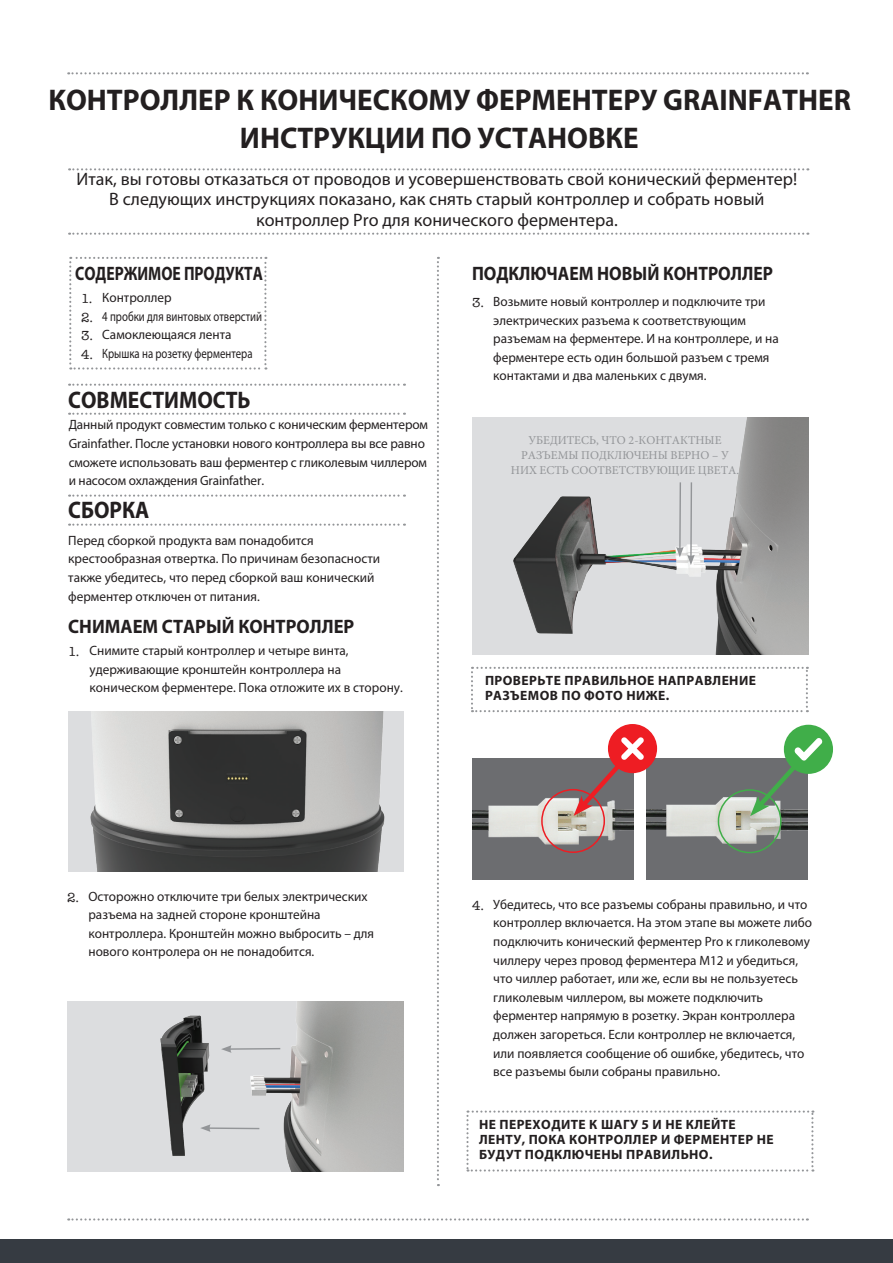
<style>
.page{position:relative;width:893px;height:1263px;background:#fff}
.page>*{position:absolute;margin:0;border:0;box-sizing:border-box;transform-origin:0 0}
.t1{font:700 30px/38.4px "Myriad Pro";color:#231f20}
.t2{font:700 24px "Myriad Pro";color:#231f20;scale:.9 1}
.t3{font:700 19.5px "Myriad Pro";color:#231f20;scale:.9 1}
.t4{font:700 19.5px "Myriad Pro";color:#231f20;scale:.95 1}
.t5{font:700 19.5px "Myriad Pro";color:#231f20;scale:.8 1}
.t6{font:18px/20.9px "Myriad Pro";color:#231f20;text-align:center}
.t7{font:13.5px/18.6px "Myriad Pro";color:#231f20}
.t8{font:700 13.5px/15px "Myriad Pro";letter-spacing:.03em;color:#231f20}
.t9{font:13.5px "Myriad Pro";color:#231f20;scale:.8 1}
.t10{font:12px/15px "Minion Pro";color:#939598;text-align:center}
.s1{font-family:"American Typewriter"}
</style>
<div class="page">
<div style="left:0;top:1239px;width:893px;height:24px;background:#363b42"></div>
<div style="left:472px;top:417px;width:336px;height:238px;background:#dcdddf"></div>
<img style="left:513px;top:417px;width:295px;height:238px">
<svg style="left:676px;top:481px;width:19px;height:84px"></svg>
<svg style="left:437px;top:257px;width:2px;height:929px"></svg>
<svg style="left:68px;top:72px;width:740px;height:2px"></svg>
<svg style="left:68px;top:1218px;width:740px;height:2px"></svg>
<svg style="left:69px;top:168px;width:739px;height:2px"></svg>
<svg style="left:69px;top:233px;width:739px;height:2px"></svg>
<svg style="left:69px;top:413px;width:336px;height:2px"></svg>
<svg style="left:69px;top:524px;width:336px;height:2px"></svg>
<svg style="left:69px;top:384px;width:336px;height:2px"></svg>
<svg style="left:69px;top:495px;width:336px;height:2px"></svg>
<img style="left:68px;top:712px;width:336px;height:160px">
<div style="left:67px;top:1001px;width:336px;height:170px;background:#dcdddf"></div>
<img style="left:160px;top:1001px;width:243px;height:170px">
<hr style="left:229px;top:1048px;width:51px;height:2px;background:#939598">
<svg style="left:221px;top:1045px;width:11px;height:8px"></svg>
<hr style="left:208px;top:1127px;width:51px;height:2px;background:#939598">
<svg style="left:200px;top:1124px;width:11px;height:8px"></svg>
<img style="left:647px;top:759px;width:161px;height:121px">
<img style="left:472px;top:759px;width:161px;height:121px">
<div style="left:784px;top:725px;width:49px;height:49px;background:#40ae49;border-radius:50%"></div>
<svg style="left:750px;top:738px;width:73px;height:78px"></svg>
<div style="left:718px;top:789px;width:64px;height:64px;border:2px solid #40ae49;border-radius:50%"></div>
<div style="left:541px;top:789px;width:64px;height:64px;border:2px solid #ee1d23;border-radius:50%"></div>
<div style="left:608px;top:724px;width:49px;height:49px;background:#ee1d23;border-radius:50%"></div>
<svg style="left:574px;top:737px;width:70px;height:79px"></svg>
<svg style="left:69px;top:257px;width:197px;height:112px"></svg>
<svg style="left:471px;top:667px;width:337px;height:45px"></svg>
<svg style="left:466px;top:1110px;width:347px;height:61px"></svg>
<h1 class="t1" style="left:240px;top:79px;width:613px;text-indent:-192px">КОНТРОЛЛЕР К КОНИЧЕСКОМУ ФЕРМЕНТЕРУ GRAINFATHER<br>ИНСТРУКЦИИ ПО УСТАНОВКЕ</h1>
<h3 class="t6" style="left:77px;top:168px;width:722px">Итак, вы готовы отказаться от проводов и усовершенствовать свой конический ферментер!<br>В следующих инструкциях показано, как снять старый контроллер и собрать новый контроллер Pro для конического ферментера.</h3>
<h3 class="t5" style="left:75px;top:260px;width:236px">СОДЕРЖИМОЕ ПРОДУКТА</h3>
<p class="t7" style="left:81px;top:288px;width:92px"><span class="s1">1.</span> Контроллер</p>
<p class="t9" style="left:81px;top:308px;width:228px"><span class="s1">2.</span> 4 пробки для винтовых отверстий</p>
<p class="t7" style="left:81px;top:325px;width:152px"><span class="s1">3.</span> Самоклеющаяся лента</p>
<p class="t9" style="left:81px;top:345px;width:216px"><span class="s1">4.</span> Крышка на розетку ферментера</p>
<h2 class="t2" style="left:68px;top:384px;width:204px">СОВМЕСТИМОСТЬ</h2>
<p class="t7" style="left:69px;top:415px;width:361px">Данный продукт совместим только с коническим ферментером Grainfather. После установки нового контроллера вы все равно сможете использовать ваш ферментер с гликолевым чиллером и насосом охлаждения Grainfather.</p>
<h2 class="t2" style="left:68px;top:495px;width:92px">СБОРКА</h2>
<p class="t7" style="left:68px;top:530px;width:313px">Перед сборкой продукта вам понадобится крестообразная отвертка. По причинам безопасности также убедитесь, что перед сборкой ваш конический ферментер отключен от питания.</p>
<h3 class="t4" style="left:68px;top:614px;width:303px">СНИМАЕМ СТАРЫЙ КОНТРОЛЛЕР</h3>
<p class="t7" style="left:90px;top:642px;width:315px;line-height:18.1px;text-indent:-21px"><span class="s1">1.</span> Снимите старый контроллер и четыре винта, удерживающие кронштейн контроллера на коническом ферментере. Пока отложите их в сторону.</p>
<h3 class="t3" style="left:472px;top:260px;width:336px">ПОДКЛЮЧАЕМ НОВЫЙ КОНТРОЛЛЕР</h3>
<p class="t7" style="left:493px;top:292px;width:287px;text-indent:-21px"><span class="s1">3.</span> Возьмите новый контроллер и подключите три электрических разъема к соответствующим разъемам на ферментере. И на контроллере, и на ферментере есть один большой разъем с тремя контактами и два маленьких с двумя.</p>
<p class="t10" style="left:511px;top:433px;width:230px">УБЕДИТЕСЬ, ЧТО 2-КОНТАКТНЫЕ<br>РАЗЪЕМЫ ПОДКЛЮЧЕНЫ ВЕРНО – У<br>НИХ ЕСТЬ СООТВЕТСТВУЮЩИЕ ЦВЕТА.</p>
<p class="t8" style="left:485px;top:673px;width:272px">ПРОВЕРЬТЕ ПРАВИЛЬНОЕ НАПРАВЛЕНИЕ<br>РАЗЪЕМОВ ПО ФОТО НИЖЕ.</p>
<p class="t7" style="left:88px;top:887px;width:287px;text-indent:-21px"><span class="s1">2.</span> Осторожно отключите три белых электрических разъема на задней стороне кронштейна контроллера. Кронштейн можно выбросить – для нового контролера он не понадобится.</p>
<p class="t7" style="left:493px;top:894px;width:320px;text-indent:-21px"><span class="s1">4.</span> Убедитесь, что все разъемы собраны правильно, и что контроллер включается. На этом этапе вы можете либо подключить конический ферментер Pro к гликолевому чиллеру через провод ферментера M12 и убедиться, что чиллер работает, или же, если вы не пользуетесь гликолевым чиллером, вы можете подключить ферментер напрямую в розетку. Экран контроллера должен загореться. Если контроллер не включается, или появляется сообщение об ошибке, убедитесь, что все разъемы были собраны правильно.</p>
<p class="t8" style="left:479px;top:1116px;width:296px">НЕ ПЕРЕХОДИТЕ К ШАГУ 5 И НЕ КЛЕЙТЕ<br>ЛЕНТУ, ПОКА КОНТРОЛЛЕР И ФЕРМЕНТЕР НЕ<br>БУДУТ ПОДКЛЮЧЕНЫ ПРАВИЛЬНО.</p>
</div>
